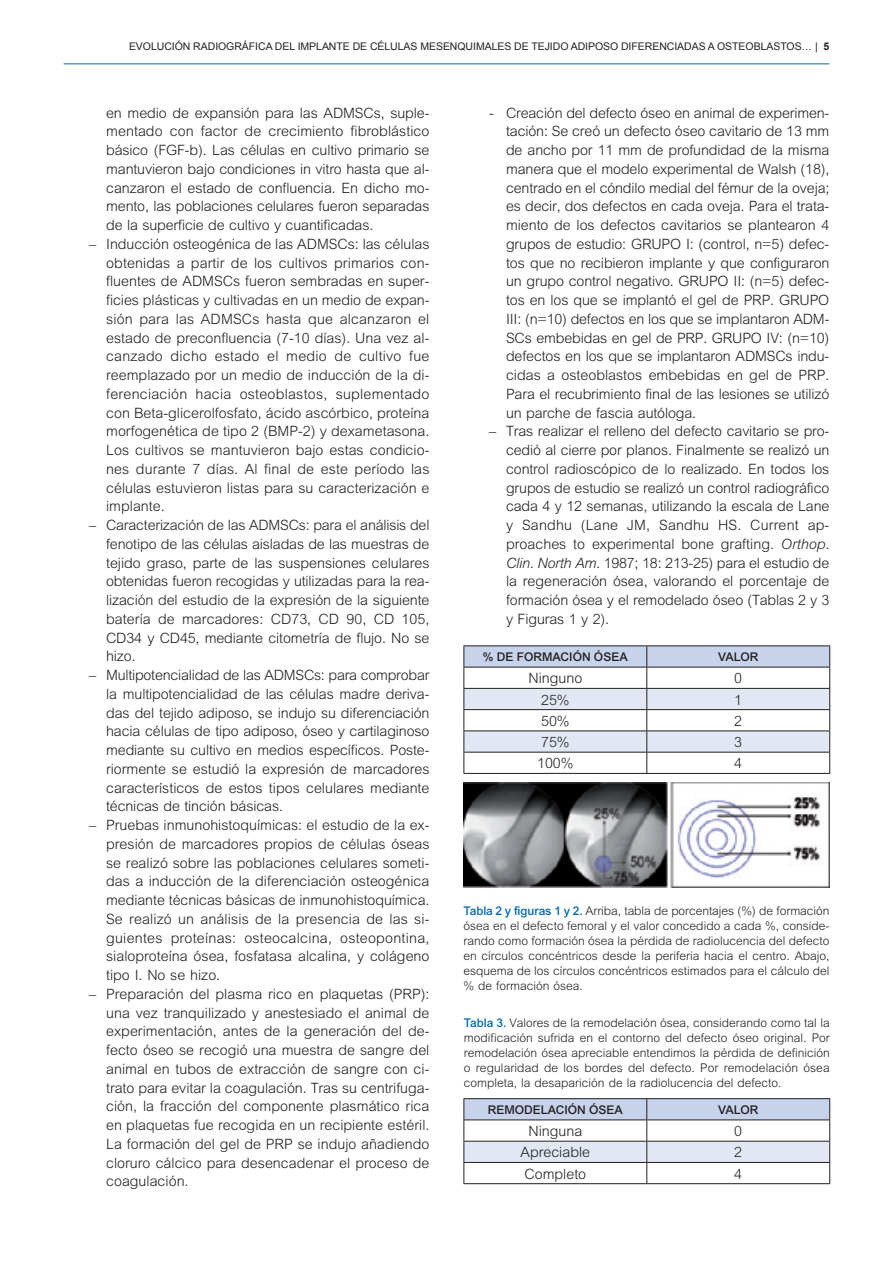
<style>
.page{position:relative;width:893px;height:1263px;background:#fff}
.page>*{position:absolute;margin:0;border:0;box-sizing:border-box;transform-origin:0 0}
.t1{font:300 14.25px/18.8px "M Arial";color:#231f20;text-align:justify}
.t2{font:300 12px/15px "M Arial";color:#231f20;text-align:justify}
.t3{font:500 12px "Arial";color:#231f20}
.t4{font:10.5px "Arial";letter-spacing:-.005em;color:#231f20}
.s1{font-weight:700}
.s2{font-style:italic}
.s3{font-family:"Arial";font-weight:500;color:#0168b3}
</style>
<div class="page">
<hr style="left:64px;top:63px;width:765px;height:1px;background:#0168b3">
<hr style="left:463px;top:645px;width:183px;height:1px;background:#231f20">
<hr style="left:646px;top:645px;width:184px;height:1px;background:#231f20">
<svg style="left:463px;top:646px;width:367px;height:127px"></svg>
<hr style="left:463px;top:773px;width:367px;height:1px;background:#231f20">
<img style="left:463px;top:783px;width:366px;height:104px">
<hr style="left:463px;top:1098px;width:183px;height:1px;background:#231f20">
<hr style="left:646px;top:1098px;width:184px;height:1px;background:#231f20">
<svg style="left:463px;top:1099px;width:367px;height:84px"></svg>
<hr style="left:463px;top:1183px;width:367px;height:1px;background:#231f20">
<p class="t4" style="left:129px;top:41px;width:701px">EVOLUCIÓN RADIOGRÁFICA DEL IMPLANTE DE CÉLULAS MESENQUIMALES DE TEJIDO ADIPOSO DIFERENCIADAS A OSTEOBLASTOS… | <span class="s1">5</span></p>
<p class="t1" style="left:106px;top:104px;width:325px">en medio de expansión para las ADMSCs, suple&shy;mentado con factor de crecimiento fibroblástico básico (FGF-b). Las células en cultivo primario se mantuvieron bajo condiciones in vitro hasta que al&shy;canzaron el estado de confluencia. En dicho mo&shy;mento, las poblaciones celulares fueron separadas de la superficie de cultivo y cuantificadas.</p>
<p class="t1" style="left:106px;top:236px;width:325px;text-indent:-17px">– Inducción osteogénica de las ADMSCs: las células obtenidas a partir de los cultivos primarios con&shy;fluentes de ADMSCs fueron sembradas en super&shy;ficies plásticas y cultivadas en un medio de expan&shy;sión para las ADMSCs hasta que alcanzaron el estado de preconfluencia (7-10 días). Una vez al&shy;canzado dicho estado el medio de cultivo fue reemplazado por un medio de inducción de la di&shy;ferenciación hacia osteoblastos, suplementado con Beta-glicerolfosfato, ácido ascórbico, proteína morfogenética de tipo 2 (BMP-2) y dexametasona.<br>Los cultivos se mantuvieron bajo estas condicio&shy;nes durante 7 días. Al final de este período las células estuvieron listas para su caracterización e implante.</p>
<p class="t1" style="left:106px;top:517px;width:325px;text-indent:-17px">– Caracterización de las ADMSCs: para el análisis del fenotipo de las células aisladas de las muestras de tejido graso, parte de las suspensiones celulares obtenidas fueron recogidas y utilizadas para la rea&shy;lización del estudio de la expresión de la siguiente batería de marcadores: CD73, CD 90, CD 105, CD34 y CD45, mediante citometría de flujo. No se hizo.</p>
<p class="t1" style="left:106px;top:667px;width:325px;text-indent:-17px">– Multipotencialidad de las ADMSCs: para comprobar la multipotencialidad de las células madre deriva&shy;das del tejido adiposo, se indujo su diferenciación hacia células de tipo adiposo, óseo y cartilaginoso mediante su cultivo en medios específicos. Poste&shy;riormente se estudió la expresión de marcadores característicos de estos tipos celulares mediante técnicas de tinción básicas.</p>
<p class="t1" style="left:106px;top:817px;width:325px;text-indent:-17px">– Pruebas inmunohistoquímicas: el estudio de la ex&shy;presión de marcadores propios de células óseas se realizó sobre las poblaciones celulares someti&shy;das a inducción de la diferenciación osteogénica mediante técnicas básicas de inmunohistoquímica.<br>Se realizó un análisis de la presencia de las si&shy;guientes proteínas: osteocalcina, osteopontina, sialoproteína ósea, fosfatasa alcalina, y colágeno tipo I. No se hizo.</p>
<p class="t1" style="left:106px;top:986px;width:325px;text-indent:-17px">– Preparación del plasma rico en plaquetas (PRP): una vez tranquilizado y anestesiado el animal de experimentación, antes de la generación del de&shy;fecto óseo se recogió una muestra de sangre del animal en tubos de extracción de sangre con ci&shy;trato para evitar la coagulación. Tras su centrifuga&shy;ción, la fracción del componente plasmático rica en plaquetas fue recogida en un recipiente estéril.<br>La formación del gel de PRP se indujo añadiendo cloruro cálcico para desencadenar el proceso de coagulación.</p>
<p class="t1" style="left:506px;top:104px;width:325px;text-indent:-17px">- Creación del defecto óseo en animal de experimen&shy;tación: Se creó un defecto óseo cavitario de 13 mm de ancho por 11 mm de profundidad de la misma manera que el modelo experimental de Walsh (18), centrado en el cóndilo medial del fémur de la oveja; es decir, dos defectos en cada oveja. Para el trata&shy;miento de los defectos cavitarios se plantearon 4 grupos de estudio: GRUPO I: (control, n=5) defec&shy;tos que no recibieron implante y que configuraron un grupo control negativo. GRUPO II: (n=5) defec&shy;tos en los que se implantó el gel de PRP. GRUPO III: (n=10) defectos en los que se implantaron ADM-SCs embebidas en gel de PRP. GRUPO IV: (n=10) defectos en los que se implantaron ADMSCs indu&shy;cidas a osteoblastos embebidas en gel de PRP.<br>Para el recubrimiento final de las lesiones se utilizó un parche de fascia autóloga.</p>
<p class="t1" style="left:506px;top:423px;width:325px;text-indent:-17px">– Tras realizar el relleno del defecto cavitario se pro&shy;cedió al cierre por planos. Finalmente se realizó un control radioscópico de lo realizado. En todos los grupos de estudio se realizó un control radiográfico cada 4 y 12 semanas, utilizando la escala de Lane y Sandhu (Lane JM, Sandhu HS. Current ap&shy;proaches to experimental bone grafting. <span class="s2">Orthop.<br>Clin. North Am.</span> 1987; 18: 213-25) para el estudio de la regeneración ósea, valorando el porcentaje de formación ósea y el remodelado óseo (Tablas 2 y 3 y Figuras 1 y 2).</p>
<p class="t3" style="left:483px;top:653px;width:146px">% DE FORMACIÓN ÓSEA</p>
<p class="t3" style="left:718px;top:653px;width:42px">VALOR</p>
<p class="t1" style="left:528px;top:670px;width:55px">Ninguno</p>
<p class="t1" style="left:734px;top:670px;width:9px">0</p>
<p class="t1" style="left:541px;top:691px;width:30px">25%</p>
<p class="t1" style="left:734px;top:691px;width:9px">1</p>
<p class="t1" style="left:541px;top:713px;width:30px">50%</p>
<p class="t1" style="left:734px;top:713px;width:9px">2</p>
<p class="t1" style="left:541px;top:734px;width:30px">75%</p>
<p class="t1" style="left:734px;top:734px;width:9px">3</p>
<p class="t1" style="left:537px;top:755px;width:38px">100%</p>
<p class="t1" style="left:734px;top:755px;width:9px">4</p>
<p class="t2" style="left:463px;top:904px;width:367px"><span class="s3">Tabla 2 y figuras 1 y 2.</span> Arriba, tabla de porcentajes (%) de formación ósea en el defecto femoral y el valor concedido a cada %, conside&shy;rando como formación ósea la pérdida de radiolucencia del defecto en círculos concéntricos desde la periferia hacia el centro. Abajo, esquema de los círculos concéntricos estimados para el cálculo del % de formación ósea.</p>
<p class="t2" style="left:464px;top:1017px;width:367px"><span class="s3">Tabla 3.</span> Valores de la remodelación ósea, considerando como tal la modificación sufrida en el contorno del defecto óseo original. Por remodelación ósea apreciable entendimos la pérdida de definición o regularidad de los bordes del defecto. Por remodelación ósea completa, la desaparición de la radiolucencia del defecto.</p>
<p class="t3" style="left:487px;top:1105px;width:137px">REMODELACIÓN ÓSEA</p>
<p class="t3" style="left:718px;top:1105px;width:42px">VALOR</p>
<p class="t1" style="left:528px;top:1123px;width:55px">Ninguna</p>
<p class="t1" style="left:734px;top:1123px;width:9px">0</p>
<p class="t1" style="left:520px;top:1144px;width:71px">Apreciable</p>
<p class="t1" style="left:734px;top:1144px;width:9px">2</p>
<p class="t1" style="left:524px;top:1166px;width:63px">Completo</p>
<p class="t1" style="left:734px;top:1166px;width:9px">4</p>
</div>
